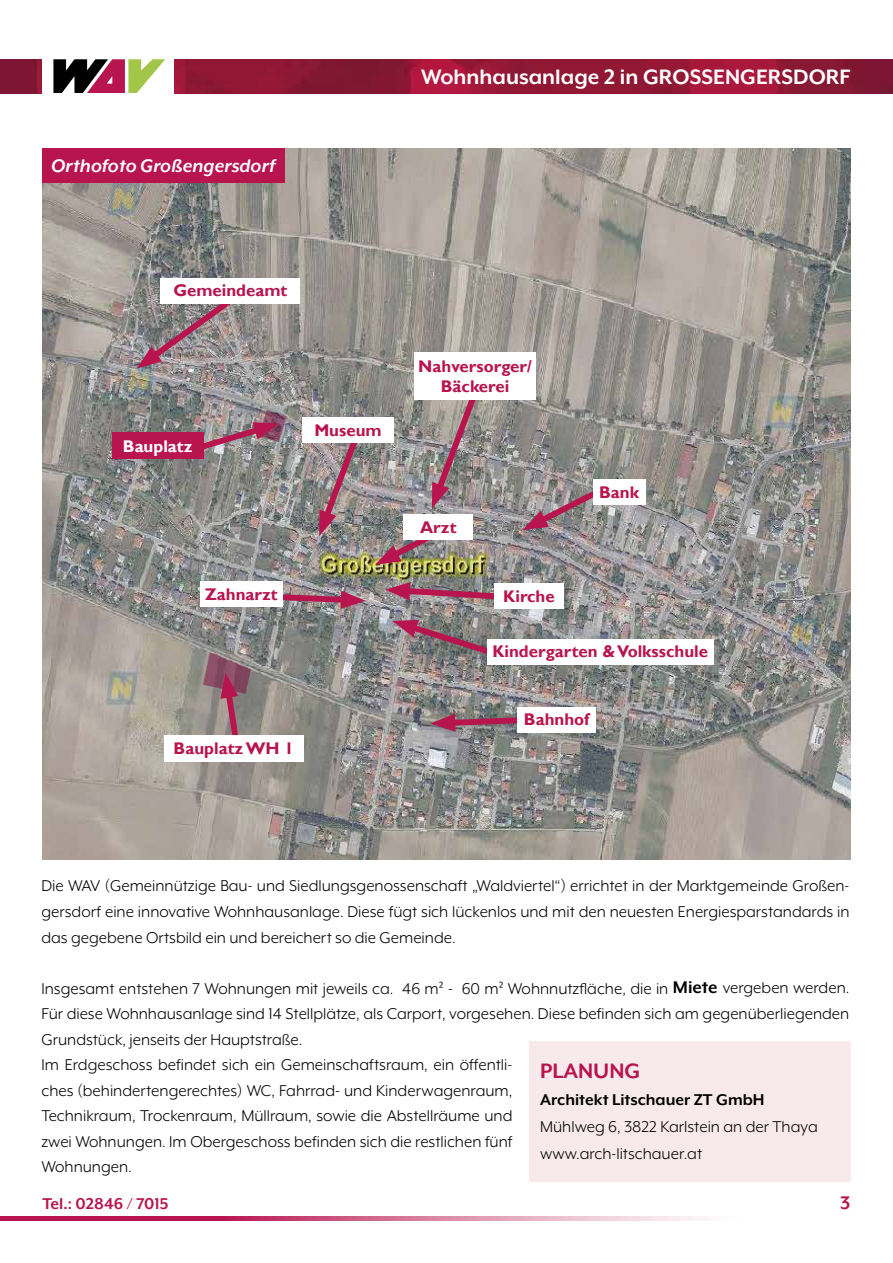
<style>
.page{position:relative;width:893px;height:1263px;background:#fff}
.page>*{position:absolute;margin:0;border:0;box-sizing:border-box;transform-origin:0 0}
.t1{font:700 24px "Mr Eaves XL Mod OT";color:#fff}
.t2{font:700 24px "Mr Eaves XL Mod OT";color:#b8144d}
.t3{font:italic 700 21px "Mr Eaves XL Mod OT";color:#fff}
.t4{font:700 21px "Mr Eaves XL Mod OT";color:#b8144d}
.t5{font:18px/25.5px "Mr Eaves XL Mod OT";color:#000}
.t6{font:700 18px "Mr Eaves XL Mod OT";color:#000}
.t7{font:700 18px "Mr Eaves XL Mod OT";color:#b8144d}
.t8{font:700 16.95px/20.2px "Gill Sans";color:#b8144d;text-align:center}
.t9{font:700 16.95px "Gill Sans";color:#fff}
.s1{font-weight:700;font-size:19.5px}
</style>
<div class="page">
<svg style="left:1px;top:1216px;width:703px;height:4px;background:#d1688d"></svg>
<img style="left:0;top:60px;width:893px;height:34px">
<div style="left:43px;top:58px;width:131px;height:37px;background:#fff"></div>
<svg style="left:53px;top:59px;width:112px;height:34px"></svg>
<img style="left:43px;top:149px;width:807px;height:710px">
<div style="left:112px;top:433px;width:91px;height:26px;background:#b8144d"></div>
<svg style="left:385px;top:582px;width:127px;height:21px;background:#9a6778"></svg>
<img style="left:259px;top:403px;width:31px;height:39px">
<svg style="left:430px;top:714px;width:87px;height:18px;background:#94586c"></svg>
<div style="left:494px;top:583px;width:70px;height:26px;background:#fff"></div>
<svg style="left:317px;top:443px;width:51px;height:93px;background:#9a7f85"></svg>
<img style="left:137px;top:289px;width:106px;height:80px">
<div style="left:517px;top:706px;width:79px;height:26px;background:#fff"></div>
<div style="left:161px;top:277px;width:139px;height:26px;background:#fff"></div>
<svg style="left:392px;top:618px;width:113px;height:44px;background:#8a7279"></svg>
<div style="left:487px;top:639px;width:226px;height:25px;background:#fff"></div>
<svg style="left:187px;top:421px;width:92px;height:35px;background:#9f6c7d"></svg>
<div style="left:302px;top:417px;width:92px;height:26px;background:#fff"></div>
<img style="left:375px;top:517px;width:85px;height:49px">
<div style="left:403px;top:514px;width:70px;height:26px;background:#fff"></div>
<svg style="left:242px;top:590px;width:124px;height:19px;background:#a1677a"></svg>
<div style="left:200px;top:581px;width:83px;height:26px;background:#fff"></div>
<svg style="left:430px;top:400px;width:51px;height:108px;background:#9b8186"></svg>
<img style="left:197px;top:649px;width:64px;height:45px">
<svg style="left:220px;top:673px;width:23px;height:62px"></svg>
<div style="left:164px;top:735px;width:139px;height:27px;background:#fff"></div>
<svg style="left:523px;top:483px;width:85px;height:48px;background:#9a8187"></svg>
<div style="left:593px;top:479px;width:52px;height:26px;background:#fff"></div>
<div style="left:414px;top:352px;width:122px;height:48px;background:#fff"></div>
<div style="left:529px;top:1041px;width:321px;height:141px;background:#f8eaec"></div>
<div style="left:43px;top:149px;width:242px;height:34px;background:#b8144d"></div>
<p class="t3" style="left:51px;top:154px;width:226px">Orthofoto Großengersdorf</p>
<h1 class="t1" style="left:421px;top:63px;width:431px">Wohnhausanlage 2 in GROSSENGERSDORF</h1>
<p class="t8" style="left:173px;top:281px;width:116px">Gemeindeamt</p>
<p class="t9" style="left:123px;top:436px;width:71px">Bauplatz</p>
<p class="t8" style="left:314px;top:420px;width:69px">Museum</p>
<p class="t8" style="left:205px;top:585px;width:74px">Zahnarzt</p>
<p class="t8" style="left:174px;top:739px;width:122px">Bauplatz WH 1</p>
<p class="t8" style="left:418px;top:357px;width:115px">Nahversorger/<br>Bäckerei</p>
<p class="t8" style="left:420px;top:518px;width:38px">Arzt</p>
<p class="t8" style="left:503px;top:586px;width:53px">Kirche</p>
<p class="t8" style="left:599px;top:482px;width:41px">Bank</p>
<p class="t8" style="left:492px;top:642px;width:217px">Kindergarten &amp; Volksschule</p>
<p class="t8" style="left:524px;top:710px;width:67px">Bahnhof</p>
<p class="t5" style="left:41px;top:873px;width:809px;text-align:justify">Die WAV (Gemeinnützige Bau- und Siedlungsgenossenschaft „Waldviertel“) errichtet in der Marktgemeinde Großen&shy;gersdorf eine innovative Wohnhausanlage. Diese fügt sich lückenlos und mit den neuesten Energiesparstandards in das gegebene Ortsbild ein und bereichert so die Gemeinde.</p>
<p class="t5" style="left:41px;top:975px;width:809px">Insgesamt entstehen 7 Wohnungen mit jeweils ca. 46 m² - 60 m² Wohnnutzfläche, die in <span class="s1">Miete</span> vergeben werden.<br>Für diese Wohnhausanlage sind 14 Stellplätze, als Carport, vorgesehen. Diese befinden sich am gegenüberliegenden Grundstück, jenseits der Hauptstraße.<br>Im Erdgeschoss befindet sich ein Gemeinschaftsraum, ein öffentli-<br>ches (behindertengerechtes) WC, Fahrrad- und Kinderwagenraum,<br>Technikraum, Trockenraum, Müllraum, sowie die Abstellräume und<br>zwei Wohnungen. Im Obergeschoss befinden sich die restlichen fünf<br>Wohnungen.</p>
<h1 class="t2" style="left:540px;top:1057px;width:102px">PLANUNG</h1>
<p class="t6" style="left:540px;top:1089px;width:226px">Architekt Litschauer ZT GmbH</p>
<p class="t5" style="left:540px;top:1113px;width:279px;line-height:27px">Mühlweg 6, 3822 Karlstein an der Thaya www.arch-litschauer.at</p>
<p class="t7" style="left:43px;top:1193px;width:128px">Tel.: 02846 / 7015</p>
<p class="t4" style="left:840px;top:1191px;width:12px">3</p>
</div>
